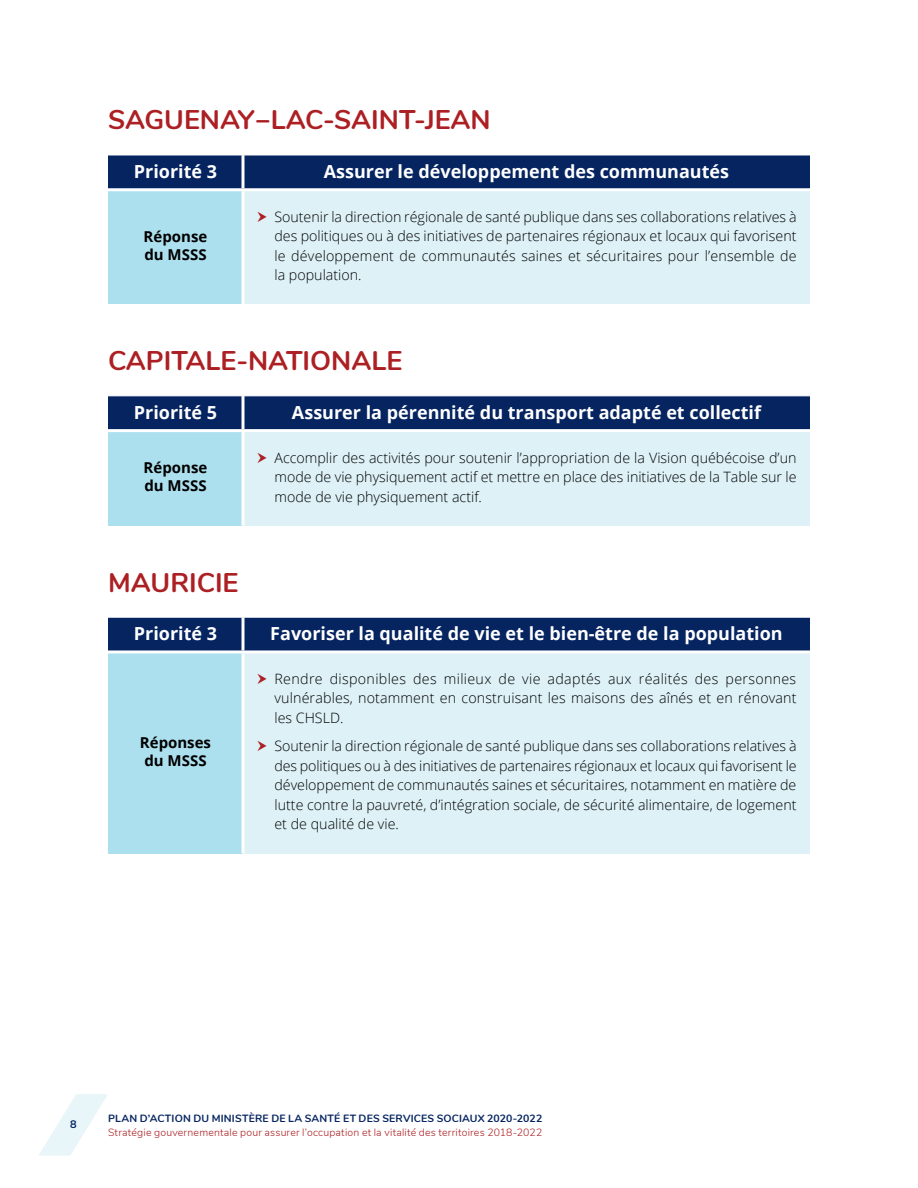
<style>
.page{position:relative;width:918px;height:1188px;background:#fff}
.page>*{position:absolute;margin:0;border:0;box-sizing:border-box;transform-origin:0 0}
.t1{font:700 27px "Nunito";color:#ac1f23}
.TH{font:700 18px "Open Sans";color:#fff}
.TD_-_colonne_gauche{font:700 15px/18px "Open Sans";color:#000}
.t2{font:300 14.25px/19.5px "Open Sans";color:#000;text-align:justify}
.t3{font:700 10.8px "Nunito";color:#052460}
.t4{font:300 10.5px "Nunito";letter-spacing:.02em;color:#ac1f23}
.t5{font:700 10.5px "Nunito";letter-spacing:.015em;color:#052460}
</style>
<div class="page">
<svg style="left:39px;top:1094px;width:69px;height:62px"></svg>
<div style="left:108px;top:156px;width:702px;height:32px;background:#052460"></div>
<div style="left:108px;top:190px;width:135px;height:114px;background:#ade0ee"></div>
<div style="left:243px;top:190px;width:567px;height:114px;background:#ddf1f7"></div>
<hr style="left:242px;top:155px;width:2px;height:33px;background:#fff">
<hr style="left:108px;top:188px;width:135px;height:3px;background:#fff">
<hr style="left:243px;top:188px;width:567px;height:3px;background:#fff">
<hr style="left:242px;top:191px;width:2px;height:113px;background:#fff">
<div style="left:108px;top:397px;width:702px;height:32px;background:#052460"></div>
<div style="left:108px;top:431px;width:135px;height:95px;background:#ade0ee"></div>
<div style="left:243px;top:431px;width:567px;height:95px;background:#ddf1f7"></div>
<hr style="left:242px;top:396px;width:2px;height:33px;background:#fff">
<hr style="left:108px;top:429px;width:135px;height:3px;background:#fff">
<hr style="left:243px;top:429px;width:567px;height:3px;background:#fff">
<hr style="left:242px;top:432px;width:2px;height:94px;background:#fff">
<div style="left:108px;top:618px;width:702px;height:32px;background:#052460"></div>
<div style="left:108px;top:652px;width:135px;height:201px;background:#ade0ee"></div>
<div style="left:243px;top:652px;width:567px;height:201px;background:#ddf1f7"></div>
<hr style="left:242px;top:617px;width:2px;height:33px;background:#fff">
<hr style="left:108px;top:650px;width:135px;height:3px;background:#fff">
<hr style="left:243px;top:650px;width:567px;height:3px;background:#fff">
<hr style="left:242px;top:653px;width:2px;height:200px;background:#fff">
<h3 class="t1" style="left:108px;top:100px;width:384px">SAGUENAY−LAC-SAINT-JEAN</h3>
<p class="TH" style="left:134px;top:159px;width:85px">Priorité 3</p>
<p class="TH" style="left:324px;top:159px;width:407px">Assurer le développement des communautés</p>
<p class="TD_-_colonne_gauche" style="left:144px;top:227px;width:65px">Réponse du MSSS</p>
<p class="t2" style="left:274px;top:206px;width:524px">Soutenir la direction régionale de santé publique dans ses collaborations relatives à des politiques ou à des initiatives de partenaires régionaux et locaux qui favorisent le développement de communautés saines et sécuritaires pour l’ensemble de la population.</p>
<h3 class="t1" style="left:108px;top:341px;width:296px">CAPITALE-NATIONALE</h3>
<p class="TH" style="left:134px;top:399px;width:85px">Priorité 5</p>
<p class="TH" style="left:292px;top:399px;width:471px">Assurer la pérennité du transport adapté et collectif</p>
<p class="TD_-_colonne_gauche" style="left:144px;top:458px;width:65px">Réponse du MSSS</p>
<p class="t2" style="left:274px;top:447px;width:524px">Accomplir des activités pour soutenir l’appropriation de la Vision québécoise d’un mode de vie physiquement actif et mettre en place des initiatives de la Table sur le mode de vie physiquement actif.</p>
<h3 class="t1" style="left:108px;top:562px;width:132px">MAURICIE</h3>
<p class="TH" style="left:134px;top:621px;width:85px">Priorité 3</p>
<p class="TH" style="left:270px;top:621px;width:514px">Favoriser la qualité de vie et le bien-être de la population</p>
<p class="TD_-_colonne_gauche" style="left:140px;top:733px;width:73px;text-align:center">Réponses du MSSS</p>
<p class="t2" style="left:274px;top:669px;width:524px">Rendre disponibles des milieux de vie adaptés aux réalités des personnes vulnérables, notamment en construisant les maisons des aînés et en rénovant les CHSLD.</p>
<p class="t2" style="left:274px;top:736px;width:524px">Soutenir la direction régionale de santé publique dans ses collaborations relatives à des politiques ou à des initiatives de partenaires régionaux et locaux qui favorisent le développement de communautés saines et sécuritaires, notamment en matière de lutte contre la pauvreté, d’intégration sociale, de sécurité alimentaire, de logement et de qualité de vie.</p>
<p class="t3" style="left:70px;top:1117px;width:8px">8</p>
<p class="t5" style="left:108px;top:1111px;width:436px">PLAN D’ACTION DU MINISTÈRE DE LA SANTÉ ET DES SERVICES SOCIAUX 2020-2022</p>
<p class="t4" style="left:108px;top:1124px;width:436px">Stratégie gouvernementale pour assurer l’occupation et la vitalité des territoires 2018-2022</p>
</div>
